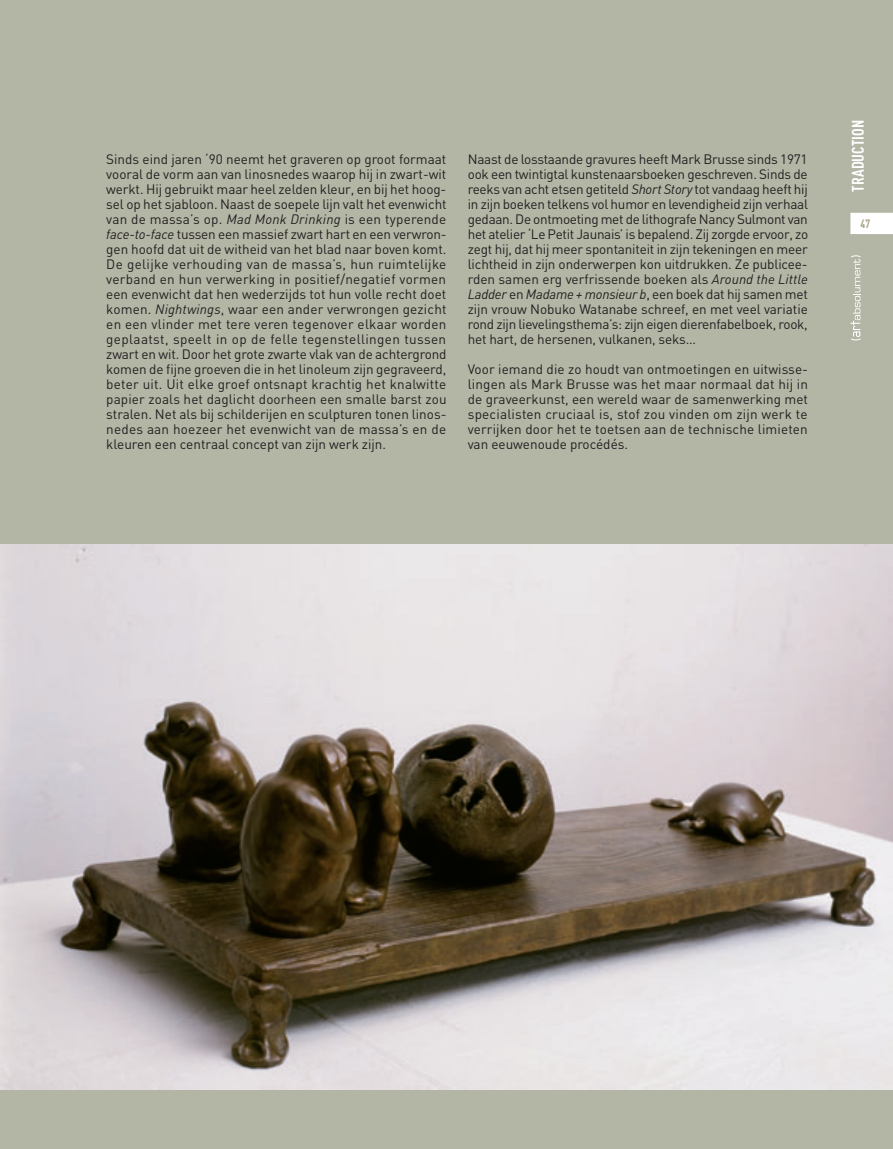
<style>
.page{position:relative;width:893px;height:1149px;background:#fff}
.page>*{position:absolute;margin:0;border:0;box-sizing:border-box;transform-origin:0 0}
.t1{font:700 16.5px "DIN Cond";color:#fff}
.t2{font:13.5px/15px "DIN";color:#231f20;text-align:justify}
.t3{font:700 12px "DIN Cond";color:#aa9f84}
.s1{font-style:italic}
</style>
<div class="page">
<div style="left:0;top:0;width:893px;height:1148px;background:#b3b6a5"></div>
<div style="left:850px;top:213px;width:43px;height:21px;background:#fff"></div>
<svg style="left:850px;top:255px;width:11px;height:85px"></svg>
<img style="left:0;top:544px;width:893px;height:545px">
<p class="t2" style="left:106px;top:153px;width:342px">Sinds eind jaren ‘90 neemt het graveren op groot formaat vooral de vorm aan van linosnedes waarop hij in zwart-wit werkt. Hij gebruikt maar heel zelden kleur, en bij het hoog&shy;sel op het sjabloon. Naast de soepele lijn valt het evenwicht van de massa’s op. <span class="s1">Mad Monk Drinking</span> is een typerende <span class="s1">face-to-face</span> tussen een massief zwart hart en een verwron&shy;gen hoofd dat uit de witheid van het blad naar boven komt.<br>De gelijke verhouding van de massa’s, hun ruimtelijke verband en hun verwerking in positief/negatief vormen een evenwicht dat hen wederzijds tot hun volle recht doet komen. <span class="s1">Nightwings</span>, waar een ander verwrongen gezicht en een vlinder met tere veren tegenover elkaar worden geplaatst, speelt in op de felle tegenstellingen tussen zwart en wit. Door het grote zwarte vlak van de achtergrond komen de fijne groeven die in het linoleum zijn gegraveerd, beter uit. Uit elke groef ontsnapt krachtig het knalwitte papier zoals het daglicht doorheen een smalle barst zou stralen. Net als bij schilderijen en sculpturen tonen linos&shy;nedes aan hoezeer het evenwicht van de massa’s en de kleuren een centraal concept van zijn werk zijn.</p>
<p class="t2" style="left:468px;top:153px;width:342px">Naast de losstaande gravures heeft Mark Brusse sinds 1971 ook een twintigtal kunstenaarsboeken geschreven. Sinds de reeks van acht etsen getiteld <span class="s1">Short Story</span> tot vandaag heeft hij in zijn boeken telkens vol humor en levendigheid zijn verhaal gedaan. De ontmoeting met de lithografe Nancy Sulmont van het atelier ‘Le Petit Jaunais’ is bepalend. Zij zorgde ervoor, zo zegt hij, dat hij meer spontaniteit in zijn tekeningen en meer lichtheid in zijn onderwerpen kon uitdrukken. Ze publicee&shy;rden samen erg verfrissende boeken als <span class="s1">Around the Little Ladder</span> en <span class="s1">Madame + monsieur b</span>, een boek dat hij samen met zijn vrouw Nobuko Watanabe schreef, en met veel variatie rond zijn lievelingsthema’s: zijn eigen dierenfabelboek, rook, het hart, de hersenen, vulkanen, seks…</p>
<p class="t2" style="left:468px;top:363px;width:342px">Voor iemand die zo houdt van ontmoetingen en uitwisse&shy;lingen als Mark Brusse was het maar normaal dat hij in de graveerkunst, een wereld waar de samenwerking met specialisten cruciaal is, stof zou vinden om zijn werk te verrijken door het te toetsen aan de technische limieten van eeuwenoude procédés.</p>
<p class="t1" style="left:852px;top:191px;width:73px;rotate:-90deg">TRADUCTION</p>
<p class="t3" style="left:860px;top:220px;width:11px">47</p>
</div>
